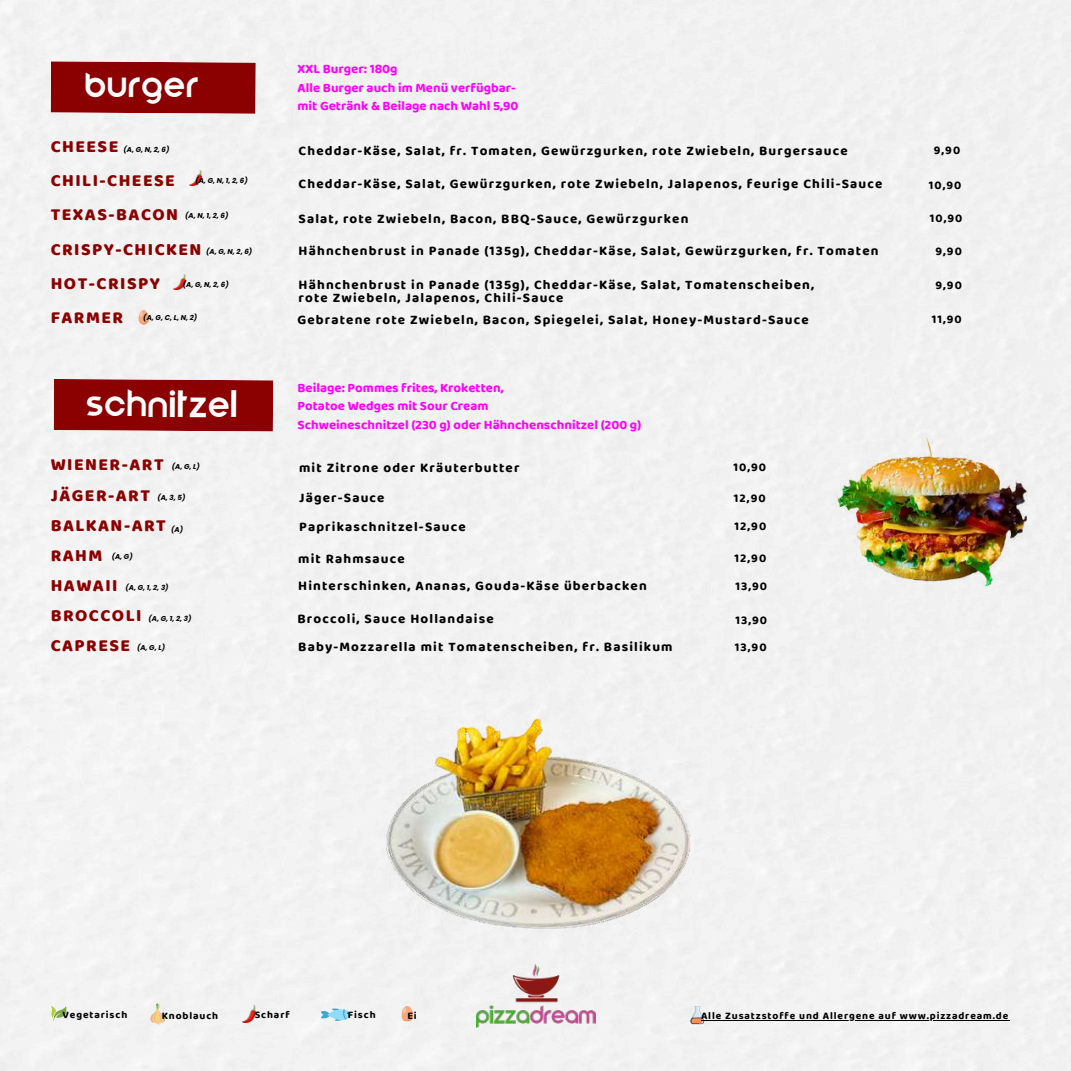
<style>
.page{position:relative;width:1071px;height:1071px;background:#f2f2f2}
.page>*{position:absolute;margin:0;border:0;box-sizing:border-box;transform-origin:0 0}
.t1{font:36.23px "Comodo";letter-spacing:.045em;color:#fff}
.t2{font:35.88px "Comodo";letter-spacing:.045em;color:#fff}
.t3{font:800 17.5px/30.1px "Baloo Bhai 2";letter-spacing:.085em;color:#8b0000}
.t4{font:700 13.47px/13.5px "Baloo Bhai 2";letter-spacing:.085em;color:#000}
.t5{font:700 13.12px/18.6px "Baloo Bhai 2";letter-spacing:.005em;color:#f0f}
.t6{font:700 12.08px "Baloo Bhai 2";letter-spacing:.085em;color:#000}
.t7{font:700 10.33px "Baloo Bhai 2";letter-spacing:.085em;color:#000}
.t8{font:italic 700 7px "Poppins";color:#000}
</style>
<div class="page">
<img style="left:189px;top:171px;width:12px;height:14px">
<img style="left:174px;top:275px;width:12px;height:14px">
<div style="left:51px;top:61px;width:205px;height:53px;background:#8b0000"></div>
<svg style="left:138px;top:310px;width:11px;height:15px"></svg>
<div style="left:54px;top:379px;width:219px;height:53px;background:#8b0000"></div>
<img style="left:833px;top:434px;width:213px;height:159px">
<img style="left:353px;top:688px;width:358px;height:286px">
<svg style="left:321px;top:1005px;width:31px;height:20px"></svg>
<img style="left:242px;top:1005px;width:13px;height:17px">
<svg style="left:150px;top:1003px;width:15px;height:22px"></svg>
<svg style="left:51px;top:1006px;width:15px;height:15px"></svg>
<svg style="left:690px;top:1006px;width:14px;height:18px"></svg>
<hr style="left:701px;top:1020px;width:308px;height:1px;background:#000">
<svg style="left:401px;top:1006px;width:12px;height:16px"></svg>
<img style="left:476px;top:964px;width:119px;height:63px">
<h2 class="t2" style="left:85px;top:61px;width:115px">BURGER</h2>
<p class="t5" style="left:298px;top:59px;width:222px">XXL Burger: 180g<br>Alle Burger auch im Menü verfügbar&shy;mit Getränk &amp; Beilage nach Wahl 5,90</p>
<p class="t3" style="left:51px;top:129px;width:152px;line-height:34.1px">CHEESE<br>CHILI-CHEESE<br>TEXAS-BACON<br>CRISPY-CHICKEN<br>HOT-CRISPY<br>FARMER</p>
<p class="t6" style="left:934px;top:143px;width:28px">9,90</p>
<p class="t8" style="left:124px;top:145px;width:48px">(A, G, N, 2, 6)</p>
<p class="t4" style="left:299px;top:144px;width:551px">Cheddar-Käse, Salat, fr. Tomaten, Gewürzgurken, rote Zwiebeln, Burgersauce</p>
<p class="t4" style="left:299px;top:176px;width:585px">Cheddar-Käse, Salat, Gewürzgurken, rote Zwiebeln, Jalapenos, feurige Chili-Sauce</p>
<p class="t4" style="left:299px;top:211px;width:391px">Salat, rote Zwiebeln, Bacon, BBQ-Sauce, Gewürzgurken</p>
<p class="t4" style="left:299px;top:244px;width:581px">Hähnchenbrust in Panade (135g), Cheddar-Käse, Salat, Gewürzgurken, fr. Tomaten</p>
<p class="t4" style="left:299px;top:277px;width:517px">Hähnchenbrust in Panade (135g), Cheddar-Käse, Salat, Tomatenscheiben, rote Zwiebeln, Jalapenos, Chili-Sauce</p>
<p class="t4" style="left:298px;top:312px;width:513px">Gebratene rote Zwiebeln, Bacon, Spiegelei, Salat, Honey-Mustard-Sauce</p>
<p class="t8" style="left:195px;top:176px;width:54px">(A, G, N, 1, 2, 6)</p>
<p class="t8" style="left:185px;top:210px;width:45px">(A, N, 1, 2, 6)</p>
<p class="t8" style="left:206px;top:246px;width:48px">(A, G, N, 2, 6)</p>
<p class="t8" style="left:183px;top:280px;width:48px">(A, G, N, 2, 6)</p>
<p class="t8" style="left:143px;top:313px;width:55px">(A, G, C, L, N, 2)</p>
<p class="t6" style="left:929px;top:177px;width:34px">10,90</p>
<p class="t6" style="left:930px;top:211px;width:34px">10,90</p>
<p class="t6" style="left:936px;top:244px;width:28px">9,90</p>
<p class="t6" style="left:936px;top:277px;width:28px">9,90</p>
<p class="t6" style="left:932px;top:312px;width:31px">11,90</p>
<h1 class="t1" style="left:86px;top:380px;width:152px">SCHNITZEL</h1>
<p class="t5" style="left:298px;top:378px;width:345px">Beilage: Pommes frites, Kroketten,<br>Potatoe Wedges mit Sour Cream<br>Schweineschnitzel (230 g) oder Hähnchenschnitzel (200 g)</p>
<p class="t3" style="left:51px;top:449px;width:117px">WIENER-ART<br>JÄGER-ART<br>BALKAN-ART<br>RAHM<br>HAWAII<br>BROCCOLI<br>CAPRESE</p>
<p class="t4" style="left:299px;top:461px;width:222px">mit Zitrone oder Kräuterbutter</p>
<p class="t8" style="left:172px;top:462px;width:30px">(A, G, L)</p>
<p class="t8" style="left:157px;top:493px;width:30px">(A, 3, 5)</p>
<p class="t4" style="left:299px;top:483px;width:168px;line-height:28.9px">Jäger-Sauce<br>Paprikaschnitzel-Sauce</p>
<p class="t8" style="left:171px;top:524px;width:13px">(A)</p>
<p class="t8" style="left:112px;top:552px;width:23px">(A, G)</p>
<p class="t4" style="left:298px;top:551px;width:108px">mit Rahmsauce</p>
<p class="t4" style="left:298px;top:579px;width:350px">Hinterschinken, Ananas, Gouda-Käse überbacken</p>
<p class="t4" style="left:298px;top:604px;width:377px;line-height:28.5px">Broccoli, Sauce Hollandaise<br>Baby-Mozzarella mit Tomatenscheiben, fr. Basilikum</p>
<p class="t8" style="left:126px;top:583px;width:45px">(A, G, 1, 2, 3)</p>
<p class="t8" style="left:148px;top:613px;width:45px">(A, G, 1, 2, 3)</p>
<p class="t8" style="left:137px;top:643px;width:30px">(A, G, L)</p>
<p class="t6" style="left:734px;top:459px;width:34px">10,90</p>
<p class="t6" style="left:734px;top:491px;width:33px">12,90</p>
<p class="t6" style="left:735px;top:519px;width:33px">12,90</p>
<p class="t6" style="left:735px;top:551px;width:33px">12,90</p>
<p class="t6" style="left:735px;top:579px;width:33px">13,90</p>
<p class="t6" style="left:735px;top:612px;width:33px">13,90</p>
<p class="t6" style="left:735px;top:640px;width:33px">13,90</p>
<p class="t7" style="left:63px;top:1009px;width:66px">Vegetarisch</p>
<p class="t7" style="left:162px;top:1009px;width:58px">Knoblauch</p>
<p class="t7" style="left:255px;top:1009px;width:37px">Scharf</p>
<p class="t7" style="left:348px;top:1009px;width:29px">Fisch</p>
<p class="t7" style="left:407px;top:1009px;width:11px">Ei</p>
<p class="t7" style="left:701px;top:1009px;width:309px">Alle Zusatzstoffe und Allergene auf www.pizzadream.de</p>
</div>
